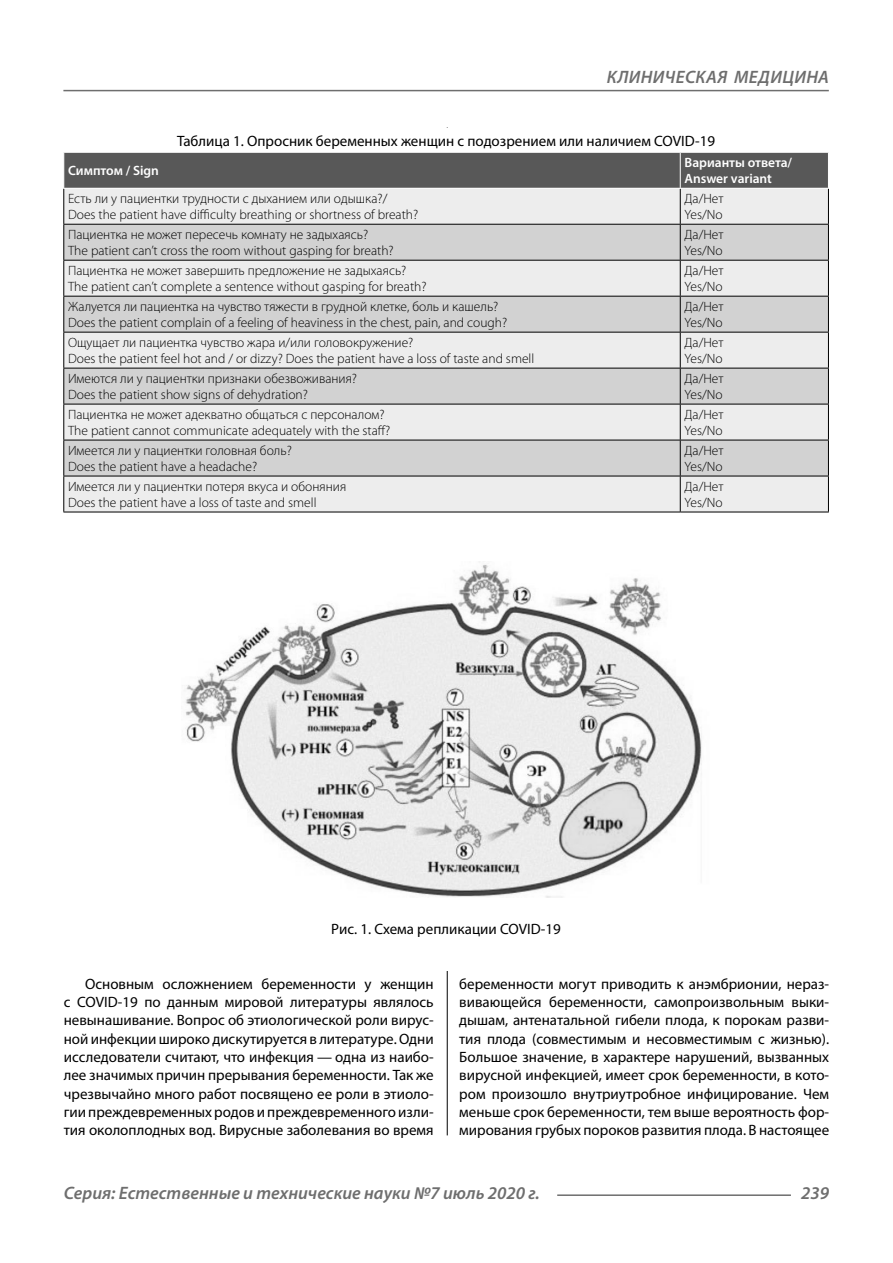
<style>
.page{position:relative;width:893px;height:1263px;background:#fff}
.page>*{position:absolute;margin:0;border:0;box-sizing:border-box;transform-origin:0 0}
.t1{font:italic 600 18px "Myriad Pro";color:#6e6e6e}
.Normal{font:15px/18.3px "Myriad Pro";color:#000;text-align:justify}
.podpis{font:15px "Myriad Pro";color:#000}
.Tab_content{font:300 13.5px "Myriad Pro";color:#000}
.Tab_header{font:600 13.5px/16.2px "Myriad Pro";color:#fff}
</style>
<div class="page">
<hr style="left:447px;top:128px;width:1px;height:1007px;background:#000">
<div style="left:63px;top:128px;width:766px;height:842px;background:#fff"></div>
<div style="left:64px;top:153px;width:764px;height:35px;background:#585858"></div>
<div style="left:64px;top:189px;width:764px;height:323px;background:#ededed"></div>
<svg style="left:64px;top:225px;width:764px;height:251px;fill:#d2d2d2"></svg>
<hr style="left:680px;top:153px;width:1px;height:35px;background:#fff">
<hr style="left:63px;top:189px;width:1px;height:35px;background:#000">
<hr style="left:680px;top:189px;width:1px;height:35px;background:#000">
<hr style="left:828px;top:189px;width:1px;height:35px;background:#000">
<hr style="left:63px;top:224px;width:617px;height:1px;background:#000">
<hr style="left:63px;top:225px;width:1px;height:35px;background:#000">
<hr style="left:680px;top:224px;width:149px;height:1px;background:#000">
<hr style="left:680px;top:225px;width:1px;height:35px;background:#000">
<hr style="left:828px;top:225px;width:1px;height:35px;background:#000">
<hr style="left:63px;top:260px;width:617px;height:1px;background:#000">
<hr style="left:63px;top:261px;width:1px;height:35px;background:#000">
<hr style="left:680px;top:260px;width:149px;height:1px;background:#000">
<hr style="left:680px;top:261px;width:1px;height:35px;background:#000">
<hr style="left:828px;top:261px;width:1px;height:35px;background:#000">
<hr style="left:63px;top:296px;width:617px;height:1px;background:#000">
<hr style="left:63px;top:297px;width:1px;height:35px;background:#000">
<hr style="left:680px;top:296px;width:149px;height:1px;background:#000">
<hr style="left:680px;top:297px;width:1px;height:35px;background:#000">
<hr style="left:828px;top:297px;width:1px;height:35px;background:#000">
<hr style="left:63px;top:332px;width:617px;height:1px;background:#000">
<hr style="left:63px;top:332px;width:1px;height:36px;background:#000">
<hr style="left:680px;top:332px;width:149px;height:1px;background:#000">
<hr style="left:680px;top:332px;width:1px;height:36px;background:#000">
<hr style="left:828px;top:332px;width:1px;height:36px;background:#000">
<hr style="left:63px;top:368px;width:617px;height:1px;background:#000">
<hr style="left:63px;top:368px;width:1px;height:36px;background:#000">
<hr style="left:680px;top:368px;width:149px;height:1px;background:#000">
<hr style="left:680px;top:368px;width:1px;height:36px;background:#000">
<hr style="left:828px;top:368px;width:1px;height:36px;background:#000">
<hr style="left:63px;top:404px;width:617px;height:1px;background:#000">
<hr style="left:63px;top:404px;width:1px;height:36px;background:#000">
<hr style="left:680px;top:404px;width:149px;height:1px;background:#000">
<hr style="left:680px;top:404px;width:1px;height:36px;background:#000">
<hr style="left:828px;top:404px;width:1px;height:36px;background:#000">
<hr style="left:63px;top:440px;width:617px;height:1px;background:#000">
<hr style="left:63px;top:440px;width:1px;height:36px;background:#000">
<hr style="left:680px;top:440px;width:149px;height:1px;background:#000">
<hr style="left:680px;top:440px;width:1px;height:36px;background:#000">
<hr style="left:828px;top:440px;width:1px;height:36px;background:#000">
<hr style="left:63px;top:476px;width:617px;height:1px;background:#000">
<hr style="left:63px;top:476px;width:1px;height:36px;background:#000">
<hr style="left:680px;top:476px;width:149px;height:1px;background:#000">
<hr style="left:680px;top:476px;width:1px;height:36px;background:#000">
<hr style="left:828px;top:476px;width:1px;height:36px;background:#000">
<hr style="left:63px;top:512px;width:617px;height:1px;background:#000">
<hr style="left:680px;top:512px;width:149px;height:1px;background:#000">
<img style="left:185px;top:564px;width:517px;height:333px">
<hr style="left:557px;top:1194px;width:234px;height:2px;background:#6e6e6e">
<hr style="left:63px;top:90px;width:766px;height:1px;background:#6e6e6e">
<h1 class="t1" style="left:607px;top:66px;width:23px">Клиническая</h1>
<h1 class="t1" style="left:734px;top:66px;width:13px">медицина</h1>
<p class="podpis" style="left:177px;top:132px;width:539px">Таблица 1. Опросник беременных женщин с подозрением или наличием COVID‑19</p>
<p class="Tab_header" style="left:68px;top:162px;width:92px">Симптом / Sign</p>
<p class="Tab_header" style="left:684px;top:154px;width:109px">Варианты ответа/<br>Answer variant</p>
<p class="Tab_content" style="left:68px;top:191px;width:321px">Есть ли у пациентки трудности с дыханием или одышка?/</p>
<p class="Tab_content" style="left:68px;top:207px;width:352px">Does the patient have difficulty breathing or shortness of breath?</p>
<p class="Tab_content" style="left:684px;top:191px;width:41px">Да/Нет</p>
<p class="Tab_content" style="left:684px;top:207px;width:40px">Yes/No</p>
<p class="Tab_content" style="left:68px;top:227px;width:302px">Пациентка не может пересечь комнату не задыхаясь?</p>
<p class="Tab_content" style="left:68px;top:243px;width:327px">The patient can’t cross the room without gasping for breath?</p>
<p class="Tab_content" style="left:684px;top:227px;width:41px">Да/Нет</p>
<p class="Tab_content" style="left:684px;top:243px;width:40px">Yes/No</p>
<p class="Tab_content" style="left:68px;top:262px;width:340px">Пациентка не может завершить предложение не задыхаясь?</p>
<p class="Tab_content" style="left:68px;top:279px;width:360px">The patient can’t complete a sentence without gasping for breath?</p>
<p class="Tab_content" style="left:684px;top:262px;width:41px">Да/Нет</p>
<p class="Tab_content" style="left:684px;top:279px;width:40px">Yes/No</p>
<p class="Tab_content" style="left:68px;top:298px;width:432px">Жалуется ли пациентка на чувство тяжести в грудной клетке, боль и кашель?</p>
<p class="Tab_content" style="left:68px;top:315px;width:441px">Does the patient complain of a feeling of heaviness in the chest, pain, and cough?</p>
<p class="Tab_content" style="left:684px;top:298px;width:41px">Да/Нет</p>
<p class="Tab_content" style="left:684px;top:315px;width:40px">Yes/No</p>
<p class="Tab_content" style="left:68px;top:334px;width:347px">Ощущает ли пациентка чувство жара и/или головокружение?</p>
<p class="Tab_content" style="left:68px;top:351px;width:468px">Does the patient feel hot and / or dizzy? Does the patient have a loss of taste and smell</p>
<p class="Tab_content" style="left:684px;top:334px;width:41px">Да/Нет</p>
<p class="Tab_content" style="left:684px;top:351px;width:40px">Yes/No</p>
<p class="Tab_content" style="left:68px;top:370px;width:291px">Имеются ли у пациентки признаки обезвоживания?</p>
<p class="Tab_content" style="left:68px;top:387px;width:241px">Does the patient show signs of dehydration?</p>
<p class="Tab_content" style="left:684px;top:370px;width:41px">Да/Нет</p>
<p class="Tab_content" style="left:684px;top:387px;width:40px">Yes/No</p>
<p class="Tab_content" style="left:68px;top:406px;width:318px">Пациентка не может адекватно общаться с персоналом?</p>
<p class="Tab_content" style="left:68px;top:423px;width:324px">The patient cannot communicate adequately with the staff?</p>
<p class="Tab_content" style="left:684px;top:406px;width:41px">Да/Нет</p>
<p class="Tab_content" style="left:684px;top:423px;width:40px">Yes/No</p>
<p class="Tab_content" style="left:68px;top:442px;width:225px">Имеется ли у пациентки головная боль?</p>
<p class="Tab_content" style="left:68px;top:459px;width:191px">Does the patient have a headache?</p>
<p class="Tab_content" style="left:684px;top:442px;width:41px">Да/Нет</p>
<p class="Tab_content" style="left:684px;top:459px;width:40px">Yes/No</p>
<p class="Tab_content" style="left:68px;top:478px;width:280px">Имеется ли у пациентки потеря вкуса и обоняния</p>
<p class="Tab_content" style="left:68px;top:495px;width:250px">Does the patient have a loss of taste and smell</p>
<p class="Tab_content" style="left:684px;top:478px;width:41px">Да/Нет</p>
<p class="Tab_content" style="left:684px;top:495px;width:40px">Yes/No</p>
<p class="podpis" style="left:331px;top:919px;width:231px">Рис. 1. Схема репликации COVID‑19</p>
<p class="Normal" style="left:64px;top:974px;width:371px;text-indent:21px">Основным осложнением беременности у женщин с COVID‑19 по данным мировой литературы являлось невынашивание. Вопрос об этиологической роли вирус&shy;ной инфекции широко дискутируется в литературе. Одни исследователи считают, что инфекция — одна из наибо&shy;лее значимых причин прерывания беременности. Так же чрезвычайно много работ посвящено ее роли в этиоло&shy;гии преждевременных родов и преждевременного изли&shy;тия околоплодных вод. Вирусные заболевания во время</p>
<p class="Normal" style="left:459px;top:974px;width:371px">беременности могут приводить к анэмбрионии, нераз&shy;вивающейся беременности, самопроизвольным выки&shy;дышам, антенатальной гибели плода, к порокам разви&shy;тия плода (совместимым и несовместимым с жизнью).<br>Большое значение, в характере нарушений, вызванных вирусной инфекцией, имеет срок беременности, в кото&shy;ром произошло внутриутробное инфицирование. Чем меньше срок беременности, тем выше вероятность фор&shy;мирования грубых пороков развития плода. В настоящее</p>
<h1 class="t1" style="left:64px;top:1182px;width:478px">Серия: Естественные и технические науки №7 июль 2020 г.</h1>
<h1 class="t1" style="left:801px;top:1182px;width:30px">239</h1>
</div>
